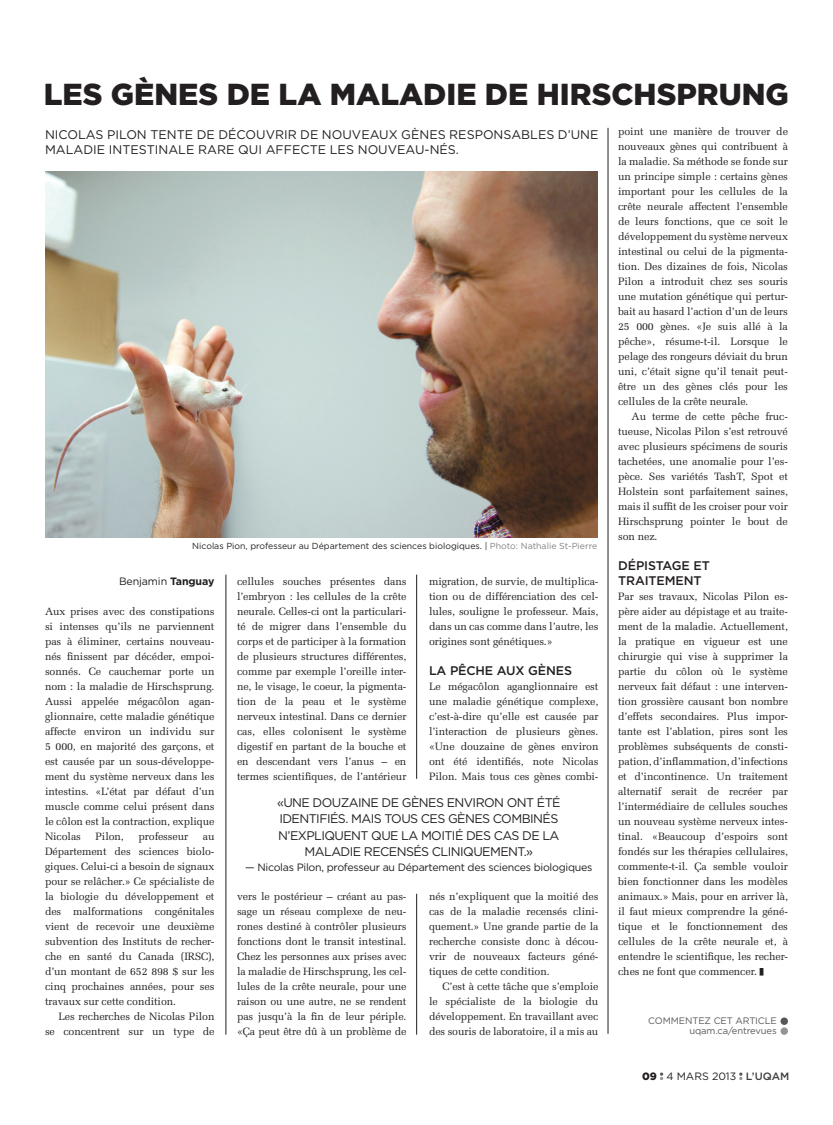
<style>
.page{position:relative;width:833px;height:1125px;background:#fff}
.page>*{position:absolute;margin:0;border:0;box-sizing:border-box;transform-origin:0 0}
.t1{font:900 30.38px "Gotham";color:#231f20}
.t2{font:12.5px "Gotham";letter-spacing:-.045em;color:#231f20}
.t3{font:500 12.5px "Gotham";letter-spacing:-.01em;color:#231f20}
.t4{font:10.62px/15px "Melior";letter-spacing:-.01em;color:#231f20;text-align:justify}
.t5{font:10.62px "Gotham";letter-spacing:-.025em;color:#231f20}
.t6{font:10.62px "Gotham";color:#231f20}
.t7{font:9.38px/10px "Gotham";letter-spacing:-.01em;color:#57585a}
.t8{font:8.75px "Gotham";color:#231f20}
.s1{color:#808285}
.s2{font-weight:700}
.s3{font-weight:900}
.s4{font-weight:500;color:#3e3e3f}
</style>
<div class="page">
<svg style="left:660px;top:1073px;width:3px;height:7px"></svg>
<svg style="left:739px;top:1073px;width:3px;height:7px"></svg>
<hr style="left:607px;top:128px;width:1px;height:906px;background:#231f20">
<hr style="left:416px;top:894px;width:1px;height:141px;background:#231f20">
<hr style="left:416px;top:575px;width:1px;height:204px;background:#231f20">
<hr style="left:226px;top:575px;width:1px;height:460px;background:#231f20">
<div style="left:780px;top:1018px;width:8px;height:7px;background:#57585a;border-radius:50%"></div>
<div style="left:780px;top:1027px;width:8px;height:8px;background:#939598;border-radius:50%"></div>
<img style="left:46px;top:171px;width:551px;height:366px">
<h1 class="t1" style="left:44px;top:76px;width:744px">LES GÈNES DE LA MALADIE DE HIRSCHSPRUNG</h1>
<p class="t2" style="left:45px;top:127px;width:19px">NICOLAS</p>
<p class="t2" style="left:107px;top:127px;width:9px">PILON</p>
<p class="t2" style="left:150px;top:127px;width:10px">TENTE</p>
<p class="t2" style="left:197px;top:127px;width:32px">DE DÉCOUVRIR</p>
<p class="t2" style="left:300px;top:127px;width:32px">DE NOUVEAU</p>
<p class="t2" style="left:388px;top:127px;width:40px">X GÈNES</p>
<p class="t2" style="left:449px;top:127px;width:9px">RES</p>
<p class="t2" style="left:474px;top:127px;width:19px">PONSABLES</p>
<p class="t2" style="left:558px;top:127px;width:23px">D’UNE</p>
<p class="t2" style="left:45px;top:142px;width:10px">MALADIE</p>
<p class="t2" style="left:109px;top:142px;width:9px">INTESTINALE</p>
<p class="t2" style="left:198px;top:142px;width:10px">RARE</p>
<p class="t2" style="left:238px;top:142px;width:9px">QUI</p>
<p class="t2" style="left:266px;top:142px;width:10px">AFFECTE</p>
<p class="t2" style="left:330px;top:142px;width:9px">LES</p>
<p class="t2" style="left:358px;top:142px;width:11px">NOUVEAU</p>
<p class="t2" style="left:424px;top:142px;width:15px">-NÉS</p>
<p class="t2" style="left:456px;top:142px;width:5px">.</p>
<p class="t8" style="left:192px;top:541px;width:406px">NICOLAS PION, PROFESSEUR AU DÉPARTEMENT DES SCIENCES BIOLOGIQUES. | <span class="s1">PHOTO: NATHALIE ST-PIERRE</span></p>
<p class="t5" style="left:119px;top:575px;width:97px">BENJAMIN <span class="s2">Tanguay</span></p>
<p class="t4" style="left:45px;top:604px;width:171px">Aux prises avec des constipations si intenses qu’ils ne parviennent pas à éliminer, certains nouveau&shy;nés finissent par décéder, empoi&shy;sonnés. Ce cauchemar porte un nom : la maladie de Hirschsprung.<br>Aussi appelée mégacôlon agan&shy;glionnaire, cette maladie génétique affecte environ un individu sur 5 000, en majorité des garçons, et est causée par un sous-développe&shy;ment du système nerveux dans les intestins. «L’état par défaut d’un muscle comme celui présent dans le côlon est la contraction, explique Nicolas</p>
<p class="t4" style="left:95px;top:829px;width:30px">Pilon,</p>
<p class="t4" style="left:138px;top:829px;width:51px">professeur</p>
<p class="t4" style="left:45px;top:829px;width:171px;text-indent:158px">au Département des sciences biolo&shy;giques. Celui-ci a besoin de signaux pour se relâcher.» Ce spécialiste de la biologie du développement et des malformations congénitales vient de recevoir une deuxième subvention des Instituts de recher&shy;che en santé du Canada (IRSC), d’un montant de 652 898 $ sur les cinq prochaines années, pour ses travaux sur cette condition.</p>
<p class="t4" style="left:45px;top:1009px;width:171px;text-align:right">Les recherches de Nicolas Pilon<br>se concentrent sur un type de</p>
<p class="t4" style="left:237px;top:574px;width:171px">cellules souches présentes dans l’embryon : les cellules de la crête neurale. Celles-ci ont la particulari&shy;té de migrer dans l’ensemble du corps et de participer à la formation de plusieurs structures différentes, comme par exemple l’oreille inter&shy;ne, le visage, le coeur, la pigmenta&shy;tion de la peau et le système nerveux intestinal. Dans ce dernier cas, elles colonisent le système digestif en partant de la bouche et en descendant vers l’anus – en termes scientifiques, de l’antérieur</p>
<p class="t4" style="left:429px;top:574px;width:171px">migration, de survie, de multiplica&shy;tion ou de différenciation des cel&shy;lules, souligne le professeur. Mais, dans un cas comme dans l’autre, les origines sont génétiques.»</p>
<p class="t3" style="left:429px;top:663px;width:127px">LA PÊCHE AUX GÈNES</p>
<p class="t4" style="left:429px;top:679px;width:171px">Le mégacôlon aganglionnaire est une maladie génétique complexe, c’est-à-dire qu’elle est causée par l’interaction de plusieurs gènes. «Une douzaine de gènes environ ont été identifiés, note Nicolas Pilon. Mais tous ces gènes combi-</p>
<p class="t2" style="left:277px;top:796px;width:46px">«UNE DOU</p>
<p class="t2" style="left:341px;top:796px;width:17px">ZAINE</p>
<p class="t2" style="left:381px;top:796px;width:46px">DE GÈNES</p>
<p class="t2" style="left:446px;top:796px;width:9px">ENVIRON</p>
<p class="t2" style="left:506px;top:796px;width:10px">ONT</p>
<p class="t2" style="left:537px;top:796px;width:9px">ÉTÉ</p>
<p class="t2" style="left:279px;top:812px;width:8px">IDENTIFIÉS</p>
<p class="t2" style="left:345px;top:812px;width:24px">. MAIS</p>
<p class="t2" style="left:384px;top:812px;width:10px">TOUS</p>
<p class="t2" style="left:421px;top:812px;width:9px">CES</p>
<p class="t2" style="left:448px;top:812px;width:26px">GÈNES</p>
<p class="t2" style="left:493px;top:812px;width:9px">COMBINÉS</p>
<p class="t2" style="left:278px;top:828px;width:45px">N’EXPLIQUENT</p>
<p class="t2" style="left:371px;top:828px;width:10px">QUE</p>
<p class="t2" style="left:401px;top:828px;width:28px">LA MOITIÉ</p>
<p class="t2" style="left:466px;top:828px;width:9px">DES</p>
<p class="t2" style="left:493px;top:828px;width:10px">CAS</p>
<p class="t2" style="left:522px;top:828px;width:29px">DE LA</p>
<p class="t2" style="left:304px;top:845px;width:9px">MALADIE</p>
<p class="t2" style="left:364px;top:845px;width:9px">RECENSÉS</p>
<p class="t2" style="left:432px;top:845px;width:9px">CLINIQUEMENT</p>
<p class="t2" style="left:523px;top:845px;width:11px">.»</p>
<p class="t5" style="left:245px;top:861px;width:349px">— NICOLAS PILON, PROFESSEUR AU DÉPARTEMENT DES SCIENCES BIOLOGIQUES</p>
<p class="t4" style="left:237px;top:889px;width:171px">vers le postérieur – créant au pas&shy;sage un réseau complexe de neu&shy;rones destiné à contrôler plusieurs fonctions dont le transit intestinal.<br>Chez les personnes aux prises avec la maladie de Hirschsprung, les cel&shy;lules de la crête neurale, pour une raison ou une autre, ne se rendent pas jusqu’à la fin de leur périple. «Ça peut être dû à un problème de</p>
<p class="t4" style="left:429px;top:889px;width:171px">nés n’expliquent que la moitié des cas de la maladie recensés clini&shy;quement.» Une grande partie de la recherche consiste donc à décou&shy;vrir de nouveaux facteurs géné&shy;tiques de cette condition.</p>
<p class="t4" style="left:429px;top:979px;width:171px;text-indent:14px">C’est à cette tâche que s’emploie le spécialiste de la biologie du développement. En travaillant avec des souris de laboratoire, il a mis au</p>
<p class="t4" style="left:618px;top:124px;width:171px">point une manière de trouver de nouveaux gènes qui contribuent à la maladie. Sa méthode se fonde sur un principe simple : certains gènes important pour les cellules de la crête neurale affectent l’ensemble de leurs fonctions, que ce soit le développement du système nerveux intestinal ou celui de la pigmenta&shy;tion. Des dizaines de fois, Nicolas Pilon a introduit chez ses souris une mutation génétique qui pertur&shy;bait au hasard l’action d’un de leurs 25 000 gènes. «Je suis allé à la pêche», résume-t-il. Lorsque le pelage des rongeurs déviait du brun uni, c’était signe qu’il tenait peut&shy;être un des gènes clés pour les cellules de la crête neurale.</p>
<p class="t4" style="left:618px;top:409px;width:171px;text-indent:14px">Au terme de cette pêche fruc&shy;tueuse, Nicolas Pilon s’est retrouvé avec plusieurs spécimens de souris tachetées, une anomalie pour l’es&shy;pèce. Ses variétés TashT, Spot et Holstein sont parfaitement saines, mais il suffit de les croiser pour voir Hirschsprung pointer le bout de son nez.</p>
<p class="t3" style="left:618px;top:558px;width:34px">DÉPISTA</p>
<p class="t3" style="left:671px;top:558px;width:30px">GE ET</p>
<p class="t3" style="left:618px;top:573px;width:10px">TRAITEMENT</p>
<p class="t4" style="left:618px;top:589px;width:171px">Par ses travaux, Nicolas Pilon es&shy;père aider au dépistage et au traite&shy;ment de la maladie. Actuellement, la pratique en vigueur est une chirurgie qui vise à supprimer la partie du côlon où le système nerveux fait défaut : une interven&shy;tion grossière causant bon nombre d’effets secondaires. Plus impor&shy;tante est l’ablation, pires sont les problèmes subséquents de consti&shy;pation, d’inflammation, d’infections et d’incontinence. Un traitement alternatif serait de recréer par l’intermédiaire de cellules souches un nouveau système nerveux intes&shy;tinal. «Beaucoup d’espoirs sont fondés sur les thérapies cellulaires, commente-t-il. Ça semble vouloir bien fonctionner dans les modèles animaux.» Mais, pour en arriver là, il faut mieux comprendre la géné&shy;tique et le fonctionnement des cellules de la crête neurale et, à entendre le scientifique, les recher&shy;ches ne font que commencer.</p>
<p class="t7" style="left:648px;top:1016px;width:15px">COMMENTE</p>
<p class="t7" style="left:704px;top:1016px;width:17px">Z CET</p>
<p class="t7" style="left:689px;top:1016px;width:89px;text-indent:46px">ARTICLE<br>UQAM.CA/ENTREVUES</p>
<p class="t6" style="left:642px;top:1070px;width:149px"><span class="s3">09</span> 4 MARS 2013 <span class="s4">L’UQAM</span></p>
</div>
